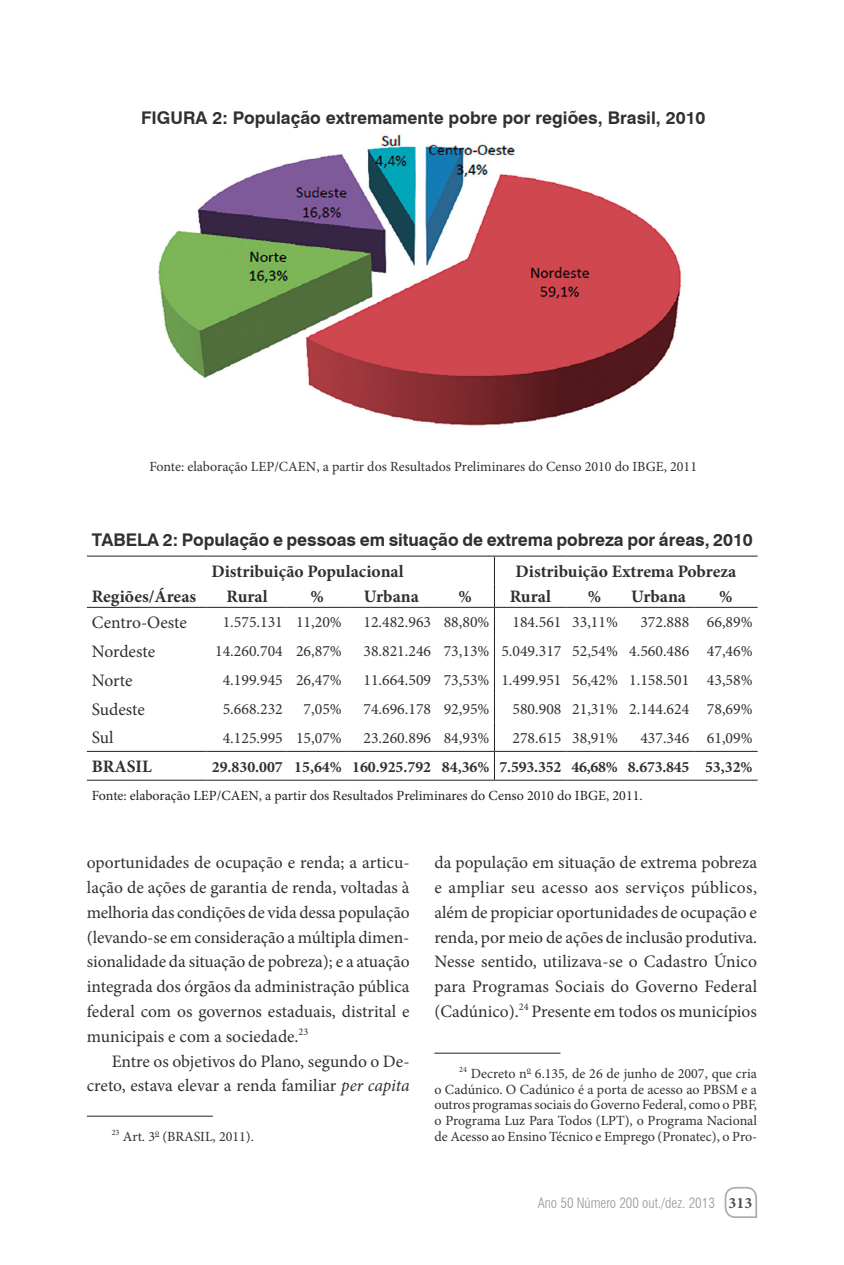
<style>
.page{position:relative;width:844px;height:1265px;background:#fff}
.page>*{position:absolute;margin:0;border:0;box-sizing:border-box;transform-origin:0 0}
.t1{font:17.5px/24.8px "Minion Pro";color:#312f30;text-align:justify}
.t2{font:700 17.5px "Swiss 721 BT";letter-spacing:-.005em;color:#312f30}
.t3{font:700 17.5px "Minion Pro";color:#312f30}
.t4{font:15.75px "Minion Pro";color:#312f30}
.t5{font:700 15.75px "Minion Pro";color:#312f30}
.t6{font:14px/15.8px "Minion Pro";color:#312f30;text-align:justify}
.t7{font:14px "Minion Pro";color:#231f20}
.t8{font:300 condensed 14px "Swiss 721 BT";color:#939598}
.s1{font-style:italic}
.s2{font-family:"Minion Pro";font-weight:700;font-stretch:normal;font-size:15.75px;color:#4b4c4d}
</style>
<div class="page">
<svg style="left:724px;top:1186px;width:33px;height:32px"></svg>
<hr style="left:87px;top:1116px;width:126px;height:1px;background:#231f20">
<hr style="left:434px;top:1053px;width:126px;height:1px;background:#231f20">
<hr style="left:87px;top:556px;width:119px;height:1px;background:#231f20">
<hr style="left:206px;top:556px;width:82px;height:1px;background:#231f20">
<hr style="left:288px;top:556px;width:58px;height:1px;background:#231f20">
<hr style="left:346px;top:556px;width:90px;height:1px;background:#231f20">
<hr style="left:436px;top:556px;width:58px;height:1px;background:#231f20">
<hr style="left:494px;top:556px;width:72px;height:1px;background:#231f20">
<hr style="left:566px;top:556px;width:56px;height:1px;background:#231f20">
<hr style="left:622px;top:556px;width:72px;height:1px;background:#231f20">
<hr style="left:694px;top:556px;width:63px;height:1px;background:#231f20">
<hr style="left:206px;top:607px;width:82px;height:1px;background:#231f20">
<hr style="left:288px;top:607px;width:58px;height:1px;background:#231f20">
<hr style="left:346px;top:607px;width:90px;height:1px;background:#231f20">
<hr style="left:436px;top:607px;width:58px;height:1px;background:#231f20">
<hr style="left:494px;top:607px;width:72px;height:1px;background:#231f20">
<hr style="left:566px;top:607px;width:56px;height:1px;background:#231f20">
<hr style="left:622px;top:607px;width:72px;height:1px;background:#231f20">
<hr style="left:694px;top:607px;width:63px;height:1px;background:#231f20">
<hr style="left:87px;top:780px;width:119px;height:1px;background:#231f20">
<hr style="left:206px;top:780px;width:82px;height:1px;background:#231f20">
<hr style="left:288px;top:780px;width:58px;height:1px;background:#231f20">
<hr style="left:346px;top:780px;width:90px;height:1px;background:#231f20">
<hr style="left:436px;top:780px;width:58px;height:1px;background:#231f20">
<hr style="left:494px;top:780px;width:72px;height:1px;background:#231f20">
<hr style="left:566px;top:780px;width:56px;height:1px;background:#231f20">
<hr style="left:622px;top:780px;width:72px;height:1px;background:#231f20">
<hr style="left:694px;top:780px;width:63px;height:1px;background:#231f20">
<hr style="left:87px;top:751px;width:119px;height:1px;background:#231f20">
<hr style="left:206px;top:751px;width:82px;height:1px;background:#231f20">
<hr style="left:288px;top:751px;width:58px;height:1px;background:#231f20">
<hr style="left:346px;top:751px;width:90px;height:1px;background:#231f20">
<hr style="left:436px;top:751px;width:58px;height:1px;background:#231f20">
<hr style="left:494px;top:751px;width:72px;height:1px;background:#231f20">
<hr style="left:566px;top:751px;width:56px;height:1px;background:#231f20">
<hr style="left:622px;top:751px;width:72px;height:1px;background:#231f20">
<hr style="left:694px;top:751px;width:63px;height:1px;background:#231f20">
<hr style="left:87px;top:607px;width:119px;height:1px;background:#231f20">
<svg style="left:494px;top:557px;width:1px;height:223px"></svg>
<img style="left:158px;top:134px;width:523px;height:292px">
<p class="t2" style="left:141px;top:107px;width:566px">FIGURA 2: População extremamente pobre por regiões, Brasil, 2010</p>
<p class="t6" style="left:149px;top:459px;width:549px">Fonte: elaboração LEP/CAEN, a partir dos Resultados Preliminares do Censo 2010 do IBGE, 2011</p>
<p class="t2" style="left:92px;top:529px;width:662px">TABELA 2: População e pessoas em situação de extrema pobreza por áreas, 2010</p>
<p class="t3" style="left:211px;top:559px;width:194px">Distribuição Populacional</p>
<p class="t3" style="left:515px;top:559px;width:222px">Distribuição Extrema Pobreza</p>
<p class="t3" style="left:92px;top:584px;width:106px">Regiões/Áreas</p>
<p class="t3" style="left:226px;top:584px;width:43px">Rural</p>
<p class="t3" style="left:310px;top:584px;width:15px">%</p>
<p class="t3" style="left:364px;top:584px;width:56px">Urbana</p>
<p class="t3" style="left:458px;top:584px;width:15px">%</p>
<p class="t3" style="left:509px;top:584px;width:43px">Rural</p>
<p class="t3" style="left:588px;top:584px;width:15px">%</p>
<p class="t3" style="left:631px;top:584px;width:56px">Urbana</p>
<p class="t3" style="left:719px;top:584px;width:15px">%</p>
<p class="t1" style="left:92px;top:610px;width:97px">Centro-Oeste</p>
<p class="t4" style="left:223px;top:612px;width:121px">1.575.131 11,20%</p>
<p class="t4" style="left:363px;top:612px;width:127px">12.482.963 88,80%</p>
<p class="t4" style="left:512px;top:612px;width:107px">184.561 33,11%</p>
<p class="t4" style="left:640px;top:612px;width:114px">372.888 66,89%</p>
<p class="t1" style="left:92px;top:639px;width:65px">Nordeste</p>
<p class="t4" style="left:215px;top:641px;width:128px">14.260.704 26,87%</p>
<p class="t4" style="left:363px;top:641px;width:390px">38.821.246 73,13% 5.049.317 52,54% 4.560.486 47,46%</p>
<p class="t1" style="left:92px;top:668px;width:42px">Norte</p>
<p class="t4" style="left:223px;top:669px;width:121px">4.199.945 26,47%</p>
<p class="t4" style="left:363px;top:669px;width:390px">11.664.509 73,53% 1.499.951 56,42% 1.158.501 43,58%</p>
<p class="t1" style="left:92px;top:697px;width:55px">Sudeste</p>
<p class="t4" style="left:223px;top:698px;width:62px">5.668.232</p>
<p class="t4" style="left:303px;top:698px;width:40px">7,05%</p>
<p class="t4" style="left:363px;top:698px;width:127px">74.696.178 92,95%</p>
<p class="t4" style="left:512px;top:698px;width:241px">580.908 21,31% 2.144.624 78,69%</p>
<p class="t1" style="left:92px;top:725px;width:23px">Sul</p>
<p class="t4" style="left:223px;top:727px;width:121px">4.125.995 15,07%</p>
<p class="t4" style="left:363px;top:727px;width:127px">23.260.896 84,93%</p>
<p class="t4" style="left:512px;top:727px;width:107px">278.615 38,91%</p>
<p class="t4" style="left:640px;top:727px;width:114px">437.346 61,09%</p>
<p class="t3" style="left:92px;top:754px;width:61px">BRASIL</p>
<p class="t5" style="left:212px;top:755px;width:542px">29.830.007 15,64% 160.925.792 84,36% 7.593.352 46,68% 8.673.845 53,32%</p>
<p class="t7" style="left:92px;top:786px;width:552px">Fonte: elaboração LEP/CAEN, a partir dos Resultados Preliminares do Censo 2010 do IBGE, 2011.</p>
<p class="t1" style="left:87px;top:850px;width:324px">oportunidades de ocupação e renda; a articu&shy;lação de ações de garantia de renda, voltadas à melhoria das condições de vida dessa população (levando-se em consideração a múltipla dimen&shy;sionalidade da situação de pobreza); e a atuação integrada dos órgãos da administração pública federal com os governos estaduais, distrital e municipais e com a sociedade.<sup>23</sup></p>
<p class="t1" style="left:87px;top:1049px;width:324px;text-align:right">Entre os objetivos do Plano, segundo o De&shy;creto, estava elevar a renda familiar <span class="s1">per capita</span></p>
<p class="t6" style="left:112px;top:1129px;width:144px"><sup>23</sup> Art. 3<sup>o</sup> (BRASIL, 2011).</p>
<p class="t1" style="left:434px;top:850px;width:324px">da população em situação de extrema pobreza e ampliar seu acesso aos serviços públicos, além de propiciar oportunidades de ocupação e renda, por meio de ações de inclusão produtiva.<br>Nesse sentido, utilizava-se o Cadastro Único para Programas Sociais do Governo Federal (Cadúnico).<sup>24</sup> Presente em todos os municípios</p>
<p class="t6" style="left:434px;top:1066px;width:324px;text-indent:25px"><sup>24</sup> Decreto n<sup>o</sup> 6.135<span class="s1">,</span> de 26 de junho de 2007, que cria o Cadúnico. O Cadúnico é a porta de acesso ao PBSM e a outros programas sociais do Governo Federal, como o PBF, o Programa Luz Para Todos (LPT), o Programa Nacional de Acesso ao Ensino Técnico e Emprego (Pronatec), o Pro-</p>
<p class="t8" style="left:537px;top:1195px;width:216px">Ano 50 Número 200 out./dez. 2013 <span class="s2">313</span></p>
</div>
